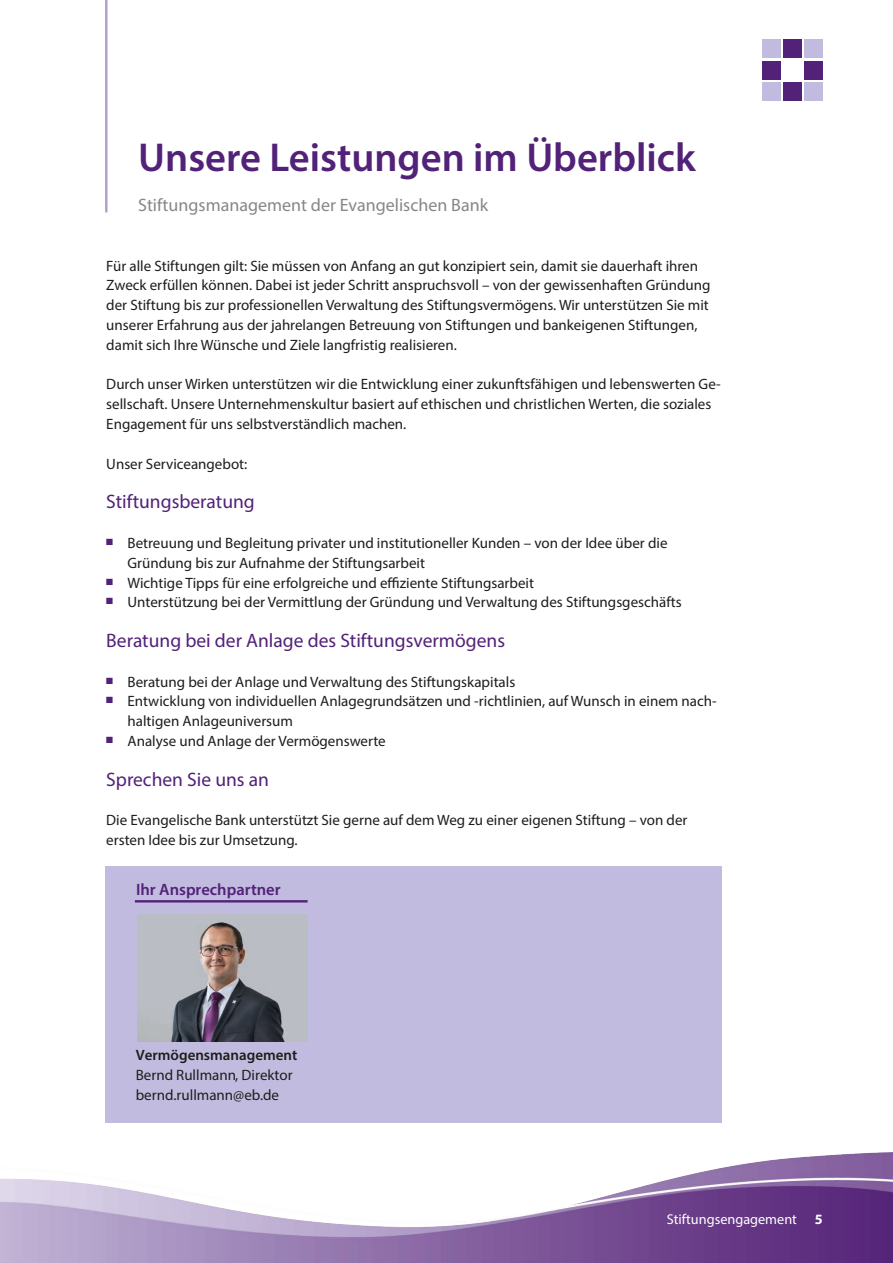
<style>
.page{position:relative;width:893px;height:1263px;background:#fff}
.page>*{position:absolute;margin:0;border:0;box-sizing:border-box;transform-origin:0 0}
.t1{font:600 40.5px "Myriad Pro";color:#522178}
.t2{font:19.5px "Myriad Pro";color:#522178}
.t3{font:18px "Myriad Pro";color:#878787}
.t4{font:600 16.5px "Myriad Pro";color:#522178}
.t5{font:15px/19.8px "Myriad Pro";color:#1d1d1b}
.t6{font:600 15px "Myriad Pro";color:#1d1d1b}
.t7{font:14.25px "Myriad Pro";color:#fff}
.t8{font:700 14.25px "Myriad Pro";color:#fff}
</style>
<div class="page">
<img style="left:0;top:1152px;width:893px;height:111px">
<hr style="left:105px;top:0;width:2px;height:212px;background:#b19dc7">
<div style="left:783px;top:40px;width:19px;height:18px;background:#522178"></div>
<div style="left:762px;top:40px;width:18px;height:18px;background:#c1bcdf"></div>
<div style="left:804px;top:40px;width:19px;height:18px;background:#c1bcdf"></div>
<div style="left:804px;top:61px;width:19px;height:18px;background:#522178"></div>
<div style="left:804px;top:82px;width:19px;height:18px;background:#c1bcdf"></div>
<div style="left:762px;top:82px;width:18px;height:18px;background:#c1bcdf"></div>
<div style="left:783px;top:82px;width:19px;height:18px;background:#522178"></div>
<div style="left:762px;top:61px;width:18px;height:18px;background:#522178"></div>
<div style="left:106px;top:866px;width:616px;height:257px;background:#c1bcdf"></div>
<hr style="left:135px;top:901px;width:173px;height:1px;background:#522178">
<img style="left:137px;top:914px;width:171px;height:128px">
<h1 class="t1" style="left:138px;top:132px;width:559px">Unsere Leistungen im Überblick</h1>
<p class="t3" style="left:138px;top:194px;width:351px">Stiftungsmanagement der Evangelischen Bank</p>
<p class="t5" style="left:106px;top:255px;width:606px">Für alle Stiftungen gilt: Sie müssen von Anfang an gut konzipiert sein, damit sie dauerhaft ihren Zweck erfüllen können. Dabei ist jeder Schritt anspruchsvoll – von der gewissenhaften Gründung der Stiftung bis zur professionellen Verwaltung des Stiftungsvermögens. Wir unterstützen Sie mit unserer Erfahrung aus der jahrelangen Betreuung von Stiftungen und bankeigenen Stiftungen, damit sich Ihre Wünsche und Ziele langfristig realisieren.</p>
<p class="t5" style="left:106px;top:374px;width:616px">Durch unser Wirken unterstützen wir die Entwicklung einer zukunftsfähigen und lebenswerten Ge&shy;sellschaft. Unsere Unternehmenskultur basiert auf ethischen und christlichen Werten, die soziales<br>Engagement für uns selbstverständlich machen.</p>
<p class="t5" style="left:106px;top:453px;width:143px">Unser Serviceangebot:</p>
<h2 class="t2" style="left:106px;top:490px;width:150px">Stiftungsberatung</h2>
<p class="t5" style="left:128px;top:533px;width:541px;text-indent:-21px"><sup>■</sup> Betreuung und Begleitung privater und institutioneller Kunden – von der Idee über die<br>Gründung bis zur Aufnahme der Stiftungsarbeit</p>
<p class="t5" style="left:106px;top:572px;width:429px"><sup>■</sup> Wichtige Tipps für eine erfolgreiche und effiziente Stiftungsarbeit</p>
<p class="t5" style="left:106px;top:592px;width:577px"><sup>■</sup> Unterstützung bei der Vermittlung der Gründung und Verwaltung des Stiftungsgeschäfts</p>
<h2 class="t2" style="left:106px;top:628px;width:400px">Beratung bei der Anlage des Stiftungsvermögens</h2>
<p class="t5" style="left:106px;top:671px;width:411px"><sup>■</sup> Beratung bei der Anlage und Verwaltung des Stiftungskapitals</p>
<p class="t5" style="left:128px;top:691px;width:591px;text-indent:-21px"><sup>■</sup> Entwicklung von individuellen Anlagegrundsätzen und -richtlinien, auf Wunsch in einem nach&shy;haltigen Anlageuniversum</p>
<p class="t5" style="left:106px;top:731px;width:281px"><sup>■</sup> Analyse und Anlage der Vermögenswerte</p>
<h2 class="t2" style="left:106px;top:767px;width:164px">Sprechen Sie uns an</h2>
<p class="t5" style="left:106px;top:810px;width:583px">Die Evangelische Bank unterstützt Sie gerne auf dem Weg zu einer eigenen Stiftung – von der ersten Idee bis zur Umsetzung.</p>
<p class="t4" style="left:136px;top:878px;width:146px">Ihr Ansprechpartner</p>
<p class="t6" style="left:136px;top:1046px;width:163px">Vermögensmanagement</p>
<p class="t5" style="left:136px;top:1065px;width:158px">Bernd Rullmann, Direktor bernd.rullmann@eb.de</p>
<p class="t7" style="left:667px;top:1210px;width:132px">Stiftungsengagement</p>
<p class="t8" style="left:815px;top:1210px;width:9px">5</p>
</div>
